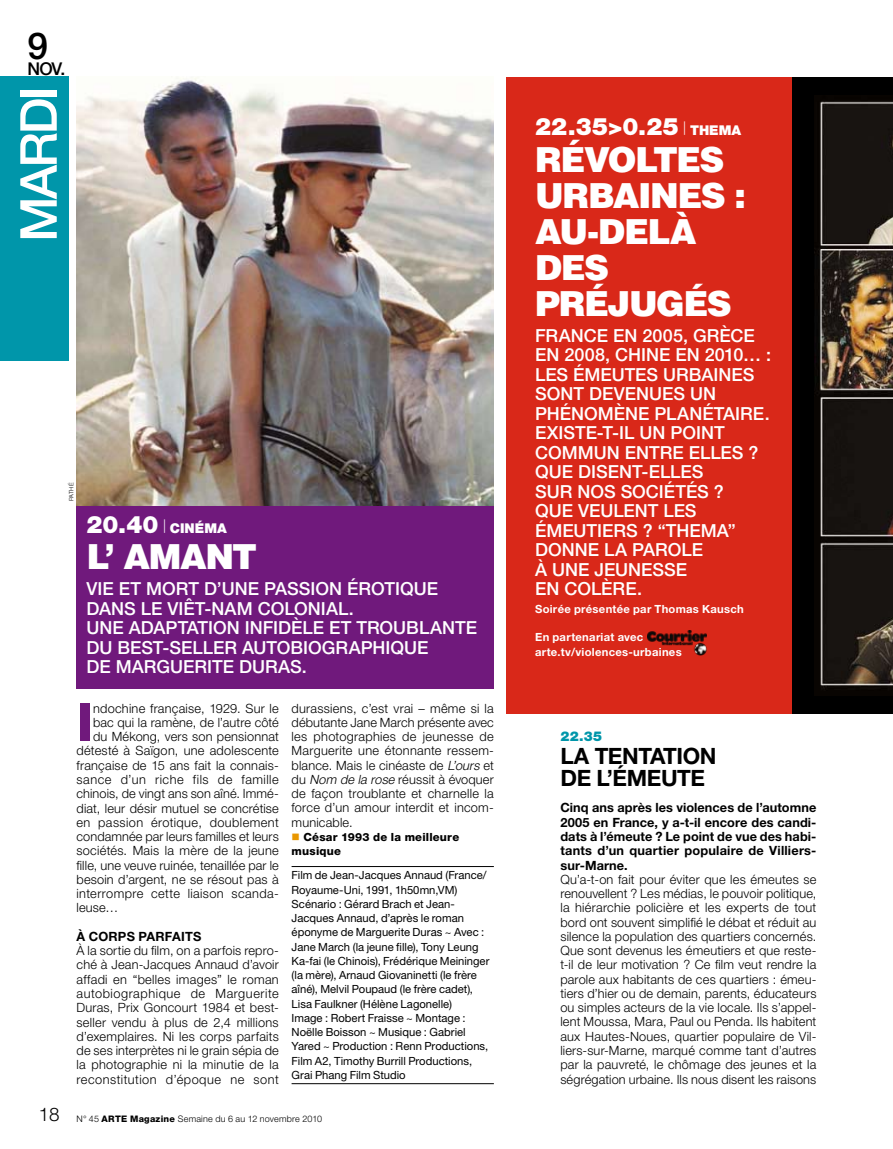
<style>
.page{position:relative;width:893px;height:1149px;background:#fff}
.page>*{position:absolute;margin:0;border:0;box-sizing:border-box;transform-origin:0 0}
.t1{font:800 52.65px "Helvetica Neue";color:#70197c}
.t2{font:500 51px "Helvetica Neue";color:#fff}
.t3{font:900 34.5px/36px "Helvetica LT Std";letter-spacing:-.045em;color:#fff}
.t4{font:900 24px "Helvetica Neue";color:#fff}
.t5{font:700 22.5px/22.5px "Helvetica Neue";letter-spacing:-.015em;color:#000}
.t6{font:500 18px/19.5px "Helvetica Neue";color:#fff}
.t7{font:500 17.7px "Helvetica Neue";color:#000}
.t8{font:900 13.5px "Helvetica Neue";color:#fff}
.t9{font:900 13.5px "Helvetica Neue";color:#0096aa}
.t10{font:300 12.75px/14.2px "Helvetica Neue";letter-spacing:.015em;color:#000;text-align:justify}
.t11{font:700 12.75px/14.2px "Helvetica Neue";letter-spacing:.015em;color:#000;text-align:justify}
.t12{font:300 12.75px "Helvetica Neue";letter-spacing:.035em;color:#000}
.t13{font:300 12.75px "Helvetica Neue";letter-spacing:.04em;color:#000}
.t14{font:11.25px/14.2px "Helvetica Neue";color:#000}
.t15{font:700 11.25px/14.2px "Helvetica Neue";letter-spacing:.025em;color:#fff}
.t16{font:800 11.25px/14.2px "Helvetica Neue";letter-spacing:.02em;color:#000}
.t17{font:300 9px "Helvetica Neue";letter-spacing:.02em;color:#000}
.t18{font:300 6px "Helvetica Neue";color:#000}
.s1{font-size:24px}
.s2{font-style:italic}
.s3{color:#e99700}
.s4{font-size:18.75px}
.s5{font-weight:800}
.s6{font-weight:300;font-size:13.5px}
.s7{font-size:13.5px}
</style>
<div class="page">
<div style="left:507px;top:77px;width:386px;height:636px;background:#d92819"></div>
<div style="left:77px;top:501px;width:417px;height:187px;background:#70197c"></div>
<img style="left:77px;top:77px;width:417px;height:428px">
<div style="left:0;top:77px;width:68px;height:284px;background:#0096aa"></div>
<hr style="left:292px;top:866px;width:202px;height:1px;background:#000">
<hr style="left:292px;top:1083px;width:202px;height:1px;background:#000">
<div style="left:792px;top:77px;width:101px;height:636px;background:#000"></div>
<img style="left:814px;top:100px;width:79px;height:591px">
<img style="left:647px;top:630px;width:59px;height:25px">
<h3 class="t7" style="left:28px;top:58px;width:39px"><sup>9</sup>NOV.</h3>
<h2 class="t2" style="left:8px;top:242px;width:153px;rotate:-90deg">MARDI</h2>
<p class="t18" style="left:68px;top:501px;width:20px;rotate:-90deg">pathé</p>
<p class="t8" style="left:86px;top:520px;width:130px"><span class="s1">20.40</span> <sup>|</sup> CINÉMA</p>
<h3 class="t3" style="left:86px;top:538px;width:145px">L’ AMANT</h3>
<h3 class="t6" style="left:86px;top:578px;width:10px">VIE</h3>
<h3 class="t6" style="left:86px;top:578px;width:351px;text-indent:32px">ET MORT D’UNE PASSION ÉROTIQUE<br>DANS LE VI ÊT-NAM COLONIAL.<br>UNE ADA</h3>
<h3 class="t6" style="left:166px;top:617px;width:22px">PTATI</h3>
<h3 class="t6" style="left:213px;top:617px;width:254px">ON INFIDÈLE ET TROUBLANTE</h3>
<h3 class="t6" style="left:86px;top:637px;width:107px">DU BEST-SELLER</h3>
<h3 class="t6" style="left:242px;top:637px;width:186px">AUTOBIOGRAPHIQUE</h3>
<h3 class="t6" style="left:86px;top:656px;width:44px">DE MAR</h3>
<h3 class="t6" style="left:157px;top:656px;width:38px">GUERITE</h3>
<h3 class="t6" style="left:239px;top:656px;width:69px">DURAS.</h3>
<h1 class="t1" style="left:77px;top:690px;width:18px">I</h1>
<p class="t10" style="left:93px;top:700px;width:187px">ndochine française, 1929. Sur le</p>
<p class="t10" style="left:93px;top:714px;width:187px">bac qui la ramène, de l’autre côté</p>
<p class="t10" style="left:93px;top:729px;width:187px">du Mékong, vers son pensionnat</p>
<p class="t10" style="left:77px;top:743px;width:204px">détesté à Saïgon, une adolescente</p>
<p class="t10" style="left:77px;top:757px;width:204px">française de 15 ans fait la connais-</p>
<p class="t13" style="left:77px;top:771px;width:204px">sance d’un riche fils de famille</p>
<p class="t10" style="left:77px;top:786px;width:204px">chinois, de vingt ans son aîné. Immé-</p>
<p class="t10" style="left:77px;top:800px;width:204px">diat, leur désir mutuel se concrétise</p>
<p class="t12" style="left:77px;top:814px;width:204px">en passion érotique, doublement</p>
<p class="t10" style="left:77px;top:828px;width:204px">condamnée par leurs familles et leurs</p>
<p class="t10" style="left:77px;top:843px;width:204px">sociétés. Mais la mère de la jeune</p>
<p class="t10" style="left:77px;top:857px;width:204px">fille, une veuve ruinée, tenaillée par le</p>
<p class="t10" style="left:77px;top:871px;width:204px">besoin d’argent, ne se résout pas à</p>
<p class="t10" style="left:77px;top:885px;width:204px">interrompre cette liaison scanda-</p>
<p class="t10" style="left:77px;top:900px;width:43px">leuse…</p>
<p class="t11" style="left:77px;top:928px;width:126px">À COR PS PARFAITS</p>
<p class="t10" style="left:77px;top:942px;width:204px">À la sortie du film, on a parfois repro&shy;ché à Jean-Jacques Annaud d’avoir affadi en “belles images” le roman autobiographique de Marguerite Duras, Prix Goncourt 1984 et best&shy;seller vendu à plus de 2,4 millions d’exemplaires. Ni les corps parfaits de ses interprètes ni le grain sépia de la photographie ni la minutie de la reconstitution d’époque ne sont</p>
<p class="t10" style="left:292px;top:700px;width:204px">durassiens, c’est vrai – même si la débutante Jane March présente avec les photographies de jeunesse de Marguerite une étonnante ressem&shy;blance. Mais le cinéaste de <span class="s2">L’ours</span> et du <span class="s2">Nom de la rose</span> réussit à évoquer de façon troublante et charnelle la force d’un amour interdit et incom&shy;municable.</p>
<p class="t16" style="left:292px;top:829px;width:169px"><span class="s3">■</span> César 1993 de la meilleure musique</p>
<p class="t14" style="left:292px;top:867px;width:199px">Film de Jean-Jacques Annaud (France/ Royaume-Uni, 1991, 1h50mn,VM)<br>Scénario : Gérard Brach et Jean-Jacques Annaud, d’après le roman éponyme de M arguerite Duras ~ Avec :<br>Jane March (la jeune fille), Tony Leung Ka-fai (le Chinois), Frédérique Meininger (la mère), Arnaud Giovaninetti (le frère aîné), M elvil Poupaud (le frère cadet), Lisa Faulkner (Hélène Lagonelle)<br>Image : Robert Fraisse ~ M ontage :<br>Noëlle Boisson ~ M usique : Gabriel Yared ~ Production : Renn Productions, Film A2, Timothy Burrill Productions, Grai Phang Film Studio</p>
<p class="t17" style="left:39px;top:1112px;width:285px"><span class="s4">18</span> N° 45 <span class="s5">ARTE Magazine</span> semaine du 6 au 12 novembre 2010</p>
<h3 class="t4" style="left:535px;top:112px;width:176px">22.35&gt;0.25 <span class="s6">|</span> <span class="s7">THEMA</span></h3>
<h3 class="t3" style="left:535px;top:140px;width:125px">RÉVOLTES<br>URBAINES</h3>
<h3 class="t3" style="left:734px;top:176px;width:13px">:</h3>
<h3 class="t3" style="left:535px;top:212px;width:88px">AU-DEL</h3>
<h3 class="t3" style="left:670px;top:212px;width:28px">À</h3>
<h3 class="t3" style="left:535px;top:248px;width:120px">DES<br>PRÉJUGÉS</h3>
<h3 class="t6" style="left:535px;top:325px;width:13px">FRA</h3>
<h3 class="t6" style="left:535px;top:325px;width:238px;text-indent:36px">NCE EN 2005, GRÈCE<br>EN 2008, CHINE EN 2010… :<br>LES ÉMEUTES URBAI NES<br>SONT DEVENUES UN<br>PHÉNOMÈNE PLANÉTAIRE</h3>
<h3 class="t6" style="left:765px;top:403px;width:7px">.</h3>
<h3 class="t6" style="left:535px;top:422px;width:186px">EXISTE-T-IL UN POINT<br>COMMUN ENTRE</h3>
<h3 class="t6" style="left:689px;top:442px;width:12px">ELLE</h3>
<h3 class="t6" style="left:732px;top:442px;width:28px">S ?</h3>
<h3 class="t6" style="left:535px;top:461px;width:125px">QUE DISENT-ELLE</h3>
<h3 class="t6" style="left:535px;top:461px;width:190px;text-indent:157px">S<br>SUR NOS SOCIÉTÉS ?<br>QUE VEULENT LES<br>ÉMEUTIER</h3>
<h3 class="t6" style="left:535px;top:520px;width:202px;text-indent:91px">S ? “THEMA”<br>DONNE LA PAROLE<br>À UNE JEUNESSE<br>EN COLÈRE.</h3>
<p class="t15" style="left:535px;top:601px;width:210px">Soirée présentée par Thomas Kausch</p>
<p class="t15" style="left:535px;top:629px;width:148px">En partenariat avec arte.tv/violences-urbaines</p>
<p class="t9" style="left:560px;top:728px;width:43px">22.35</p>
<h3 class="t5" style="left:560px;top:743px;width:48px">La tentati</h3>
<h3 class="t5" style="left:560px;top:743px;width:154px;text-indent:122px">on de l’émeute</h3>
<p class="t11" style="left:560px;top:800px;width:258px">Cinq ans après les violences de l’automne 2005 en France, y a-t-il encore des candi&shy;dats à l’émeute ? Le point de vue des habi&shy;tants d’un quartier populaire de Villiers&shy;sur-Marne.</p>
<p class="t10" style="left:560px;top:871px;width:258px">Qu’a-t-on fait pour éviter que les émeutes se renouvellent ? Les médias, le pouvoir politique, la hiérarchie policière et les experts de tout bord ont souvent simplifié le débat et réduit au silence la population des quartiers concernés.<br>Que sont devenus les émeutiers et que reste&shy;t-il de leur motivation ? Ce film veut rendre la parole aux habitants de ces quartiers : émeu&shy;tiers d’hier ou de demain, parents, éducateurs ou simples acteurs de la vie locale. Ils s’appel&shy;lent Moussa, Mara, Paul ou Penda. Ils habitent aux Hautes-Noues, quartier populaire de Vil&shy;liers-sur-Marne, marqué comme tant d’autres par la pauvreté, le chômage des jeunes et la ségrégation urbaine. Ils nous disent les raisons</p>
</div>
